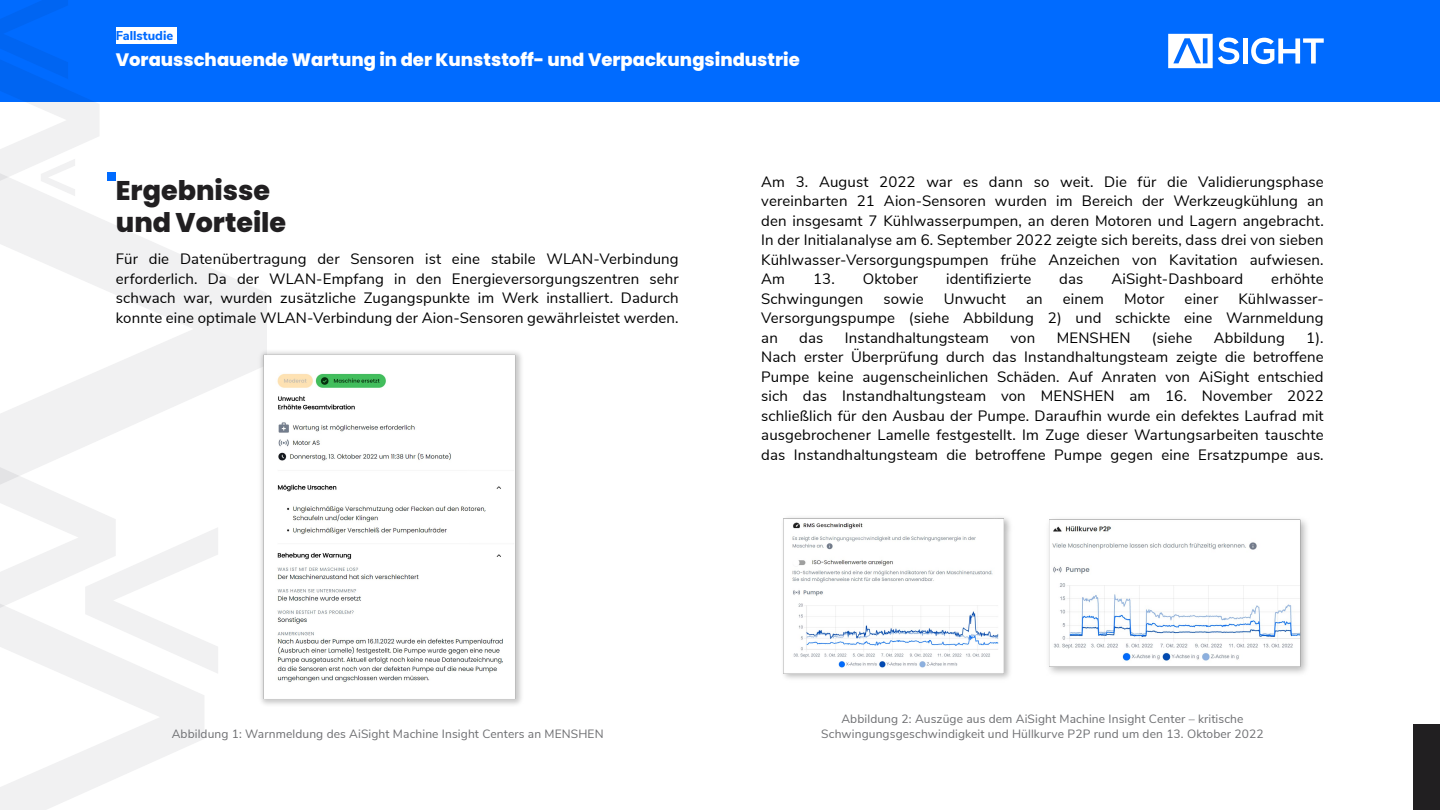
<style>
.page{position:relative;width:1440px;height:810px;background:#fff}
.page>*{position:absolute;margin:0;border:0;box-sizing:border-box;transform-origin:0 0}
.t1{font:800 27px/32.4px "Poppins";color:#211f21}
.t2{font:800 18px "Poppins";color:#fff}
.t3{font:15px/19.5px "Nunito Sans";letter-spacing:.01em;color:#000;text-align:justify}
.t4{font:800 12.75px "Nunito Sans";color:#006bff}
.t5{font:12px/14.4px "Nunito Sans";letter-spacing:.01em;color:#6d6e71;text-align:center}
</style>
<div class="page">
<div style="left:0;top:0;width:1440px;height:102px;background:#006bff"></div>
<div style="left:1243px;top:38px;width:5px;height:26px;background:#fff"></div>
<svg style="left:1251px;top:38px;width:73px;height:26px"></svg>
<svg style="left:1168px;top:34px;width:71px;height:34px"></svg>
<svg style="left:0;top:206px;width:267px;height:233px"></svg>
<svg style="left:0;top:0;width:99px;height:206px"></svg>
<svg style="left:0;top:439px;width:204px;height:371px"></svg>
<div style="left:1413px;top:724px;width:27px;height:86px;background:#211f21"></div>
<div style="left:116px;top:27px;width:60px;height:17px;background:#fff"></div>
<div style="left:107px;top:172px;width:9px;height:9px;background:#006bff"></div>
<img style="left:85px;top:341px;width:437px;height:370px">
<img style="left:1048px;top:519px;width:259px;height:155px">
<img style="left:783px;top:517px;width:228px;height:162px">
<p class="t4" style="left:116px;top:26px;width:59px">Fallstudie</p>
<p class="t2" style="left:116px;top:49px;width:686px">Vorausschauende Wartung in der Kunststoff- und Verpackungsindustrie</p>
<h1 class="t1" style="left:116px;top:174px;width:172px">Ergebnisse und Vorteile</h1>
<p class="t3" style="left:116px;top:249px;width:565px">Für die Datenübertragung der Sensoren ist eine stabile WLAN-Verbindung erforderlich. Da der WLAN-Empfang in den Energieversorgungszentren sehr schwach war, wurden zusätzliche Zugangspunkte im Werk installiert. Dadurch konnte eine optimale WLAN-Verbindung der Aion-Sensoren gewährleistet werden.</p>
<p class="t3" style="left:761px;top:171px;width:564px">Am 3. August 2022 war es dann so weit. Die für die Validierungsphase vereinbarten 21 Aion-Sensoren wurden im Bereich der Werkzeugkühlung an den insgesamt 7 Kühlwasserpumpen, an deren Motoren und Lagern angebracht.<br>In der Initialanalyse am 6. September 2022 zeigte sich bereits, dass drei von sieben Kühlwasser-Versorgungspumpen frühe Anzeichen von Kavitation aufwiesen.<br>Am</p>
<p class="t3" style="left:813px;top:268px;width:106px">13. Oktober</p>
<p class="t3" style="left:946px;top:268px;width:87px">identifizierte</p>
<p class="t3" style="left:1059px;top:268px;width:26px">das</p>
<p class="t3" style="left:1112px;top:268px;width:133px">AiSight-Dashboard</p>
<p class="t3" style="left:1271px;top:268px;width:54px">erhöhte</p>
<p class="t3" style="left:761px;top:288px;width:104px">Schwingungen</p>
<p class="t3" style="left:884px;top:288px;width:42px">sowie</p>
<p class="t3" style="left:944px;top:288px;width:64px">Unwucht</p>
<p class="t3" style="left:1026px;top:288px;width:18px">an</p>
<p class="t3" style="left:1063px;top:288px;width:43px">einem</p>
<p class="t3" style="left:1124px;top:288px;width:42px">Motor</p>
<p class="t3" style="left:1185px;top:288px;width:35px">einer</p>
<p class="t3" style="left:761px;top:288px;width:564px;text-indent:477px">Kühlwasser-Versorgungspumpe (siehe Abbildung 2) und schickte eine Warnmeldung an</p>
<p class="t3" style="left:761px;top:327px;width:564px;text-indent:545px">1).<br>Nach erster Überprüfung durch das Instandhaltungsteam zeigte die betroffene Pumpe keine augenscheinlichen Schäden. Auf Anraten von AiSight entschied sich das Instandhaltungsteam von MENSHEN am 16. November 2022 schließlich für den Ausbau der Pumpe. Daraufhin wurde ein defektes Laufrad mit ausgebrochener Lamelle festgestellt. Im Zuge dieser Wartungsarbeiten tauschte das Instandhaltungsteam die betroffene Pumpe gegen eine Ersatzpumpe aus.</p>
<p class="t3" style="left:799px;top:327px;width:26px">das</p>
<p class="t3" style="left:845px;top:327px;width:146px">Instandhaltungsteam</p>
<p class="t3" style="left:1011px;top:327px;width:26px">von</p>
<p class="t3" style="left:1057px;top:327px;width:75px">MENSHEN</p>
<p class="t3" style="left:1152px;top:327px;width:42px">(siehe</p>
<p class="t3" style="left:1214px;top:327px;width:72px">Abbildung</p>
<p class="t5" style="left:172px;top:726px;width:433px">Abbildung 1: Warnmeldung des AiSight Machine Insight Centers an MENSHEN</p>
<p class="t5" style="left:821px;top:711px;width:444px">Abbildung 2: Auszüge aus dem AiSight Machine Insight Center – kritische<br>Schwingungsgeschwindigkeit und Hüllkurve P2P rund um den 13. Oktober 2022</p>
</div>
